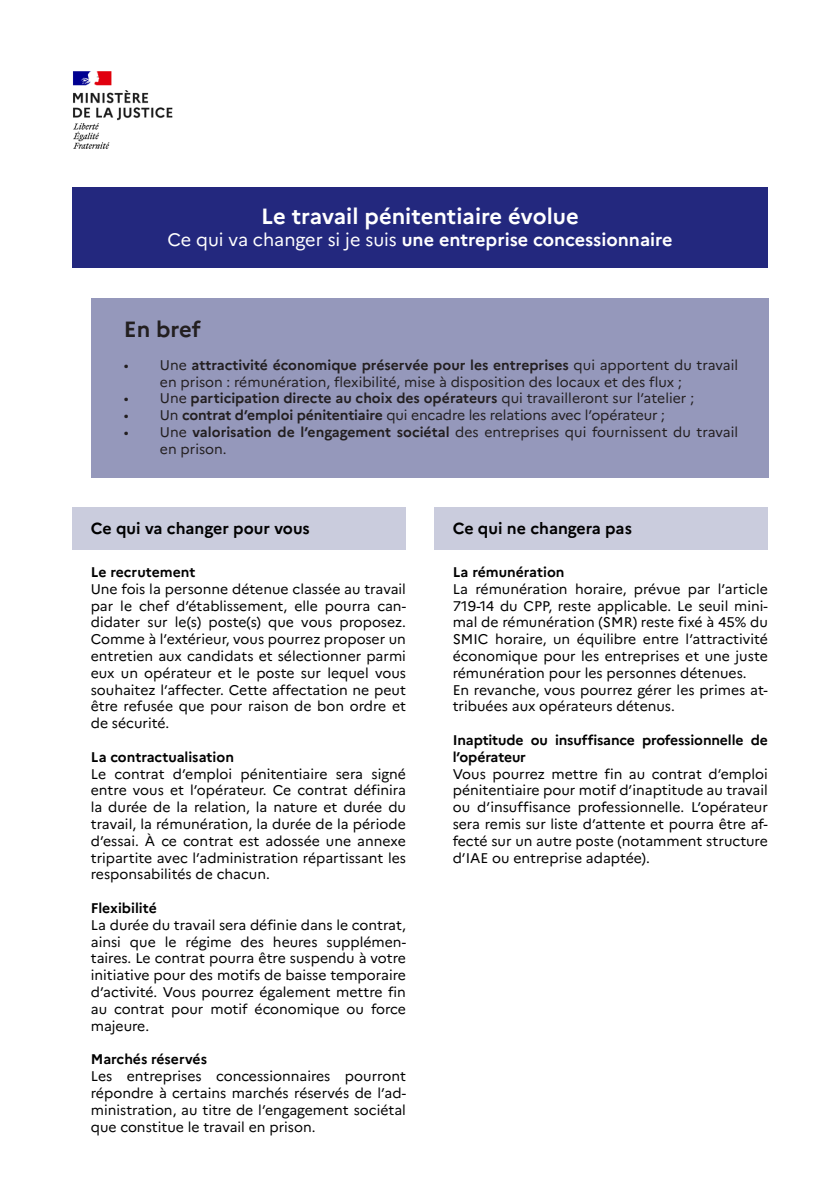
<style>
.page{position:relative;width:840px;height:1191px;background:#fff}
.page>*{position:absolute;margin:0;border:0;box-sizing:border-box;transform-origin:0 0}
.t1{font:700 22px "Marianne";color:#fff}
.t2{font:700 22px "Marianne";color:#231f20}
.t3{font:700 18px "Marianne";color:#fff}
.t4{font:700 16px "Marianne";color:#000}
.t5{font:14px/16.8px "Marianne";color:#000;text-align:justify}
.t6{font:14px/16.8px "Marianne";color:#231f20}
.t7{font:700 14px/16.8px "Marianne";letter-spacing:-.005em;color:#000}
.t8{font:700 14px "Marianne";color:#231f20}
.s1{font-weight:400}
.s2{font-weight:700}
</style>
<div class="page">
<img style="left:73px;top:71px;width:100px;height:78px">
<div style="left:72px;top:187px;width:695px;height:81px;background:#23287e"></div>
<div style="left:91px;top:298px;width:676px;height:179px;background:#9598bb"></div>
<div style="left:433px;top:507px;width:334px;height:42px;background:#caccdd"></div>
<div style="left:72px;top:507px;width:334px;height:42px;background:#caccdd"></div>
<p class="t1" style="left:261px;top:203px;width:319px">Le travail pénitentiaire évolue</p>
<p class="t3" style="left:167px;top:229px;width:506px"><span class="s1">Ce qui va changer si je suis</span> une entreprise concessionnaire</p>
<p class="t2" style="left:124px;top:316px;width:78px">En bref</p>
<p class="t6" style="left:160px;top:356px;width:579px;text-indent:-36px">• Une <span class="s2">attractivité économique préservée pour les entreprises</span> qui apportent du travail en prison : rémunération, flexibilité, mise à disposition des locaux et des flux ;</p>
<p class="t8" style="left:124px;top:390px;width:571px"><span class="s1">• Une</span> participation directe au choix des opérateurs <span class="s1">qui travailleront sur l’atelier ;</span></p>
<p class="t6" style="left:124px;top:407px;width:542px">• Un <span class="s2">contrat d’emploi pénitentiaire</span> qui encadre les relations avec l’opérateur ;</p>
<p class="t6" style="left:160px;top:423px;width:579px;text-indent:-36px">• Une <span class="s2">valorisation de l’engagement sociétal</span> des entreprises qui fournissent du travail en prison.</p>
<p class="t4" style="left:91px;top:519px;width:220px">Ce qui va changer pour vous</p>
<p class="t4" style="left:452px;top:519px;width:181px">Ce qui ne changera pas</p>
<p class="t7" style="left:91px;top:563px;width:106px">Le recrutement</p>
<p class="t5" style="left:91px;top:580px;width:316px">Une fois la personne détenue classée au travail par le chef d’établissement, elle pourra can&shy;didater sur le(s) poste(s) que vous proposez.<br>Comme à l’extérieur, vous pourrez proposer un entretien aux candidats et sélectionner parmi eux un opérateur et le poste sur lequel vous souhaitez l’affecter. Cette affectation ne peut être refusée que pour raison de bon ordre et de sécurité.</p>
<p class="t7" style="left:91px;top:748px;width:145px">La contractualisation</p>
<p class="t5" style="left:91px;top:765px;width:316px">Le contrat d’emploi pénitentiaire sera signé entre vous et l’opérateur. Ce contrat définira la durée de la relation, la nature et durée du travail, la rémunération, la durée de la période d’essai. À ce contrat est adossée une annexe tripartite avec l’administration répartissant les responsabilités de chacun.</p>
<p class="t7" style="left:91px;top:899px;width:67px">Flexibilité</p>
<p class="t5" style="left:91px;top:916px;width:316px">La durée du travail sera définie dans le contrat, ainsi que le régime des heures supplémen&shy;taires. Le contrat pourra être suspendu à votre initiative pour des motifs de baisse temporaire d’activité. Vous pourrez également mettre fin au contrat pour motif économique ou force majeure.</p>
<p class="t7" style="left:91px;top:1050px;width:118px">Marchés réservés</p>
<p class="t5" style="left:91px;top:1067px;width:316px">Les entreprises concessionnaires pourront répondre à certains marchés réservés de l’ad&shy;ministration, au titre de l’engagement sociétal que constitue le travail en prison.</p>
<p class="t7" style="left:452px;top:563px;width:113px">La rémunération</p>
<p class="t5" style="left:452px;top:580px;width:316px">La rémunération horaire, prévue par l’article 719-14 du CPP, reste applicable. Le seuil mini&shy;mal de rémunération (SMR) reste fixé à 45% du SMIC horaire, un équilibre entre l’attractivité économique pour les entreprises et une juste rémunération pour les personnes détenues.</p>
<p class="t5" style="left:452px;top:681px;width:316px">En revanche, vous pourrez gérer les primes at&shy;tribuées aux opérateurs détenus.</p>
<p class="t7" style="left:452px;top:731px;width:316px">Inaptitude ou insuffisance professionnelle de l’opérateur</p>
<p class="t5" style="left:452px;top:765px;width:316px">Vous pourrez mettre fin au contrat d’emploi pénitentiaire pour motif d’inaptitude au travail ou d’insuffisance professionnelle. L’opérateur sera remis sur liste d’attente et pourra être af&shy;fecté sur un autre poste (notamment structure d’IAE ou entreprise adaptée).</p>
</div>
